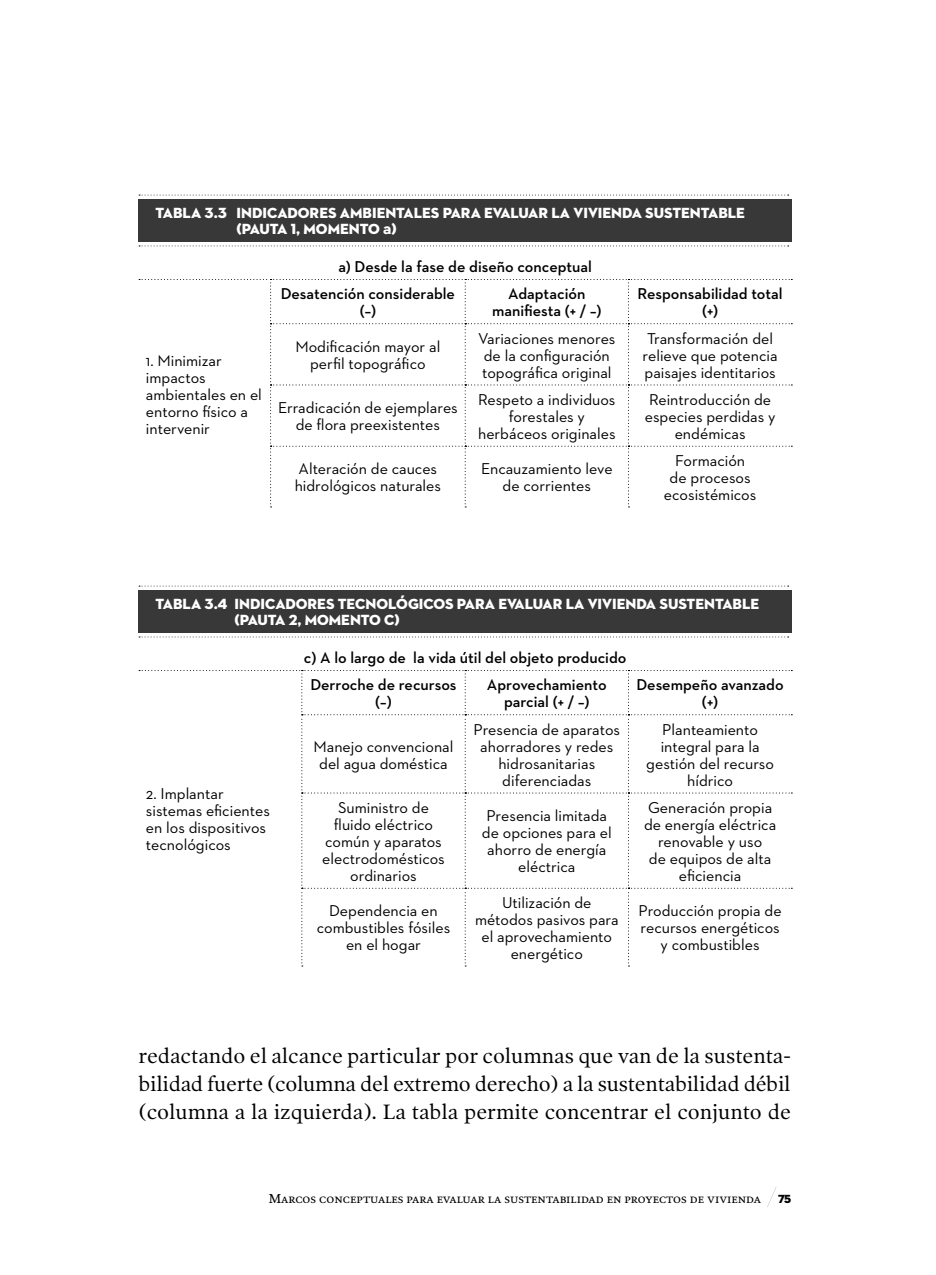
<style>
.page{position:relative;width:936px;height:1275px;background:#fff}
.page>*{position:absolute;margin:0;border:0;box-sizing:border-box;transform-origin:0 0}
.t1{font:21px/28px "Poynter OS Text One";color:#000;text-align:justify}
.t2{font:16px/17px "Neutraface 2 Text";color:#000;text-align:center}
.t3{font:600 16px/17px "Neutraface 2 Text";color:#000;text-align:center}
.t4{font:15px/16px "Neutraface 2 Display Titling";color:#fff}
.t5{font:13px "Poynter OS Text";letter-spacing:.065em;color:#000}
.t6{font:12px "Neutraface 2 Display Titling SC850";color:#000}
.s1{font-family:"Neutraface 2 Display";font-weight:700;font-size:22px}
</style>
<div class="page">
<svg style="left:767px;top:1187px;width:9px;height:20px"></svg>
<svg style="left:139px;top:195px;width:649px;height:1px"></svg>
<svg style="left:139px;top:245px;width:649px;height:1px"></svg>
<div style="left:138px;top:199px;width:653px;height:43px;background:#383838"></div>
<svg style="left:139px;top:279px;width:653px;height:228px"></svg>
<svg style="left:139px;top:670px;width:653px;height:296px"></svg>
<svg style="left:139px;top:585px;width:649px;height:1px"></svg>
<svg style="left:139px;top:636px;width:649px;height:1px"></svg>
<div style="left:138px;top:590px;width:653px;height:42px;background:#383838"></div>
<p class="t4" style="left:236px;top:205px;width:510px;text-indent:-81px">TABLA 3.3 I NDICADORES AMBIENTALES PARA EVALUAR LA VIVIENDA SUSTENTABLE (PAUTA 1, MOMENTO <span class="s1">a</span>)</p>
<p class="t3" style="left:338px;top:258px;width:255px">a) Desde la fase de diseño conceptual</p>
<p class="t2" style="left:146px;top:351px;width:117px;text-align:left">1. Minimizar impactos ambientales en el entorno físico a intervenir</p>
<p class="t3" style="left:281px;top:285px;width:176px">Desatención considerable (–)</p>
<p class="t3" style="left:492px;top:285px;width:111px">Adaptación manifiesta (+ / –)</p>
<p class="t3" style="left:637px;top:285px;width:147px">Responsabilidad total (+)</p>
<p class="t2" style="left:295px;top:338px;width:146px">Modificación mayor al perfil topográfico</p>
<p class="t2" style="left:478px;top:329px;width:139px;text-align:left">Variaciones menores de la configuración topográfica original</p>
<p class="t2" style="left:642px;top:329px;width:136px;text-align:left">Transformación del relieve que potencia paisajes identitarios</p>
<p class="t2" style="left:278px;top:399px;width:181px">Erradicación de ejemplares de flora preexistentes</p>
<p class="t2" style="left:478px;top:390px;width:139px">Respeto a individuos forestales y herbáceos originales</p>
<p class="t2" style="left:645px;top:390px;width:132px">Reintroducción de especies perdidas y endémicas</p>
<p class="t2" style="left:295px;top:460px;width:148px;text-align:left">Alteración de cauces hidrológicos naturales</p>
<p class="t2" style="left:481px;top:460px;width:133px">Encauzamiento leve de corrientes</p>
<p class="t2" style="left:664px;top:452px;width:94px">Formación<br>de procesos ecosistémicos</p>
<p class="t4" style="left:234px;top:596px;width:526px;text-indent:-79px">TABLA 3.4 I NDICADORES TECNOLÓGICOS PARA EVALUAR LA VIVIENDA SUSTENTABLE (PAUTA 2, MOMENTO C)</p>
<p class="t2" style="left:146px;top:785px;width:125px;text-align:left">2. Implantar sistemas eficientes en los dispositivos tecnológicos</p>
<p class="t3" style="left:304px;top:649px;width:324px">c) A lo largo de la vida útil del objeto producido</p>
<p class="t3" style="left:310px;top:676px;width:148px">Derroche de recursos (–)</p>
<p class="t3" style="left:487px;top:676px;width:121px">Aprovechamiento parcial (+ / –)</p>
<p class="t3" style="left:636px;top:676px;width:149px">Desempeño avanzado (+)</p>
<p class="t2" style="left:313px;top:737px;width:141px">Manejo convencional del agua doméstica</p>
<p class="t2" style="left:473px;top:720px;width:148px">Presencia de aparatos ahorradores y redes hidrosanitarias diferenciadas</p>
<p class="t2" style="left:646px;top:720px;width:129px">Planteamiento integral para la gestión del recurso hídrico</p>
<p class="t2" style="left:322px;top:798px;width:124px">Suministro de fluido eléctrico común y aparatos electrodomésticos ordinarios</p>
<p class="t2" style="left:482px;top:807px;width:131px">Presencia limitada de opciones para el ahorro de energía eléctrica</p>
<p class="t2" style="left:644px;top:798px;width:134px">Generación propia de energía eléctrica renovable y uso<br>de equipos de alta eficiencia</p>
<p class="t2" style="left:317px;top:902px;width:135px">Dependencia en combustibles fósiles en el hogar</p>
<p class="t2" style="left:475px;top:894px;width:145px">Utilización de métodos pasivos para el aprovechamiento energético</p>
<p class="t2" style="left:638px;top:902px;width:144px">Producción propia de recursos energéticos y combustibles</p>
<h1 class="t1" style="left:138px;top:1042px;width:654px">redactando el alcance particular por columnas que van de la sustenta&shy;bilidad fuerte (columna del extremo derecho) a la sustentabilidad débil (columna a la izquierda). La tabla permite concentrar el conjunto de</h1>
<p class="t5" style="left:269px;top:1190px;width:493px">Marcos conceptuales para evaluar la sustentabilidad en proyectos de vivienda</p>
<p class="t6" style="left:778px;top:1191px;width:15px">75</p>
</div>
